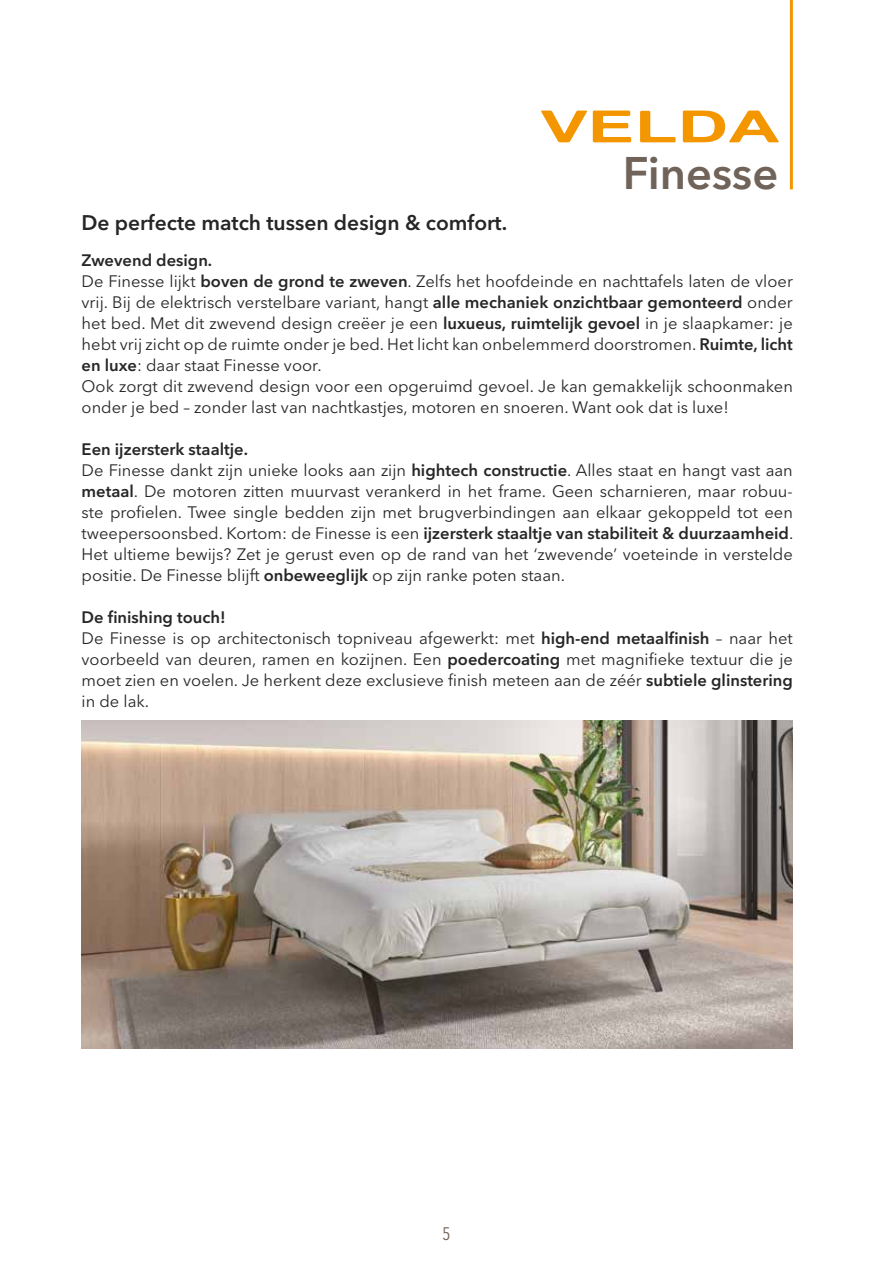
<style>
.page{position:relative;width:893px;height:1263px;background:#fff}
.page>*{position:absolute;margin:0;border:0;box-sizing:border-box;transform-origin:0 0}
.t1{font:600 45.3px "Avenir Next LT Pro";color:#70635a}
.t2{font:600 21px "Avenir Next LT Pro";color:#262626}
.t3{font:condensed 18px "Avenir Next LT Pro";color:#70635a}
.t4{font:16.5px/21px "Avenir Next LT Pro";color:#262626}
.s1{font-weight:600}
</style>
<div class="page">
<img style="left:82px;top:721px;width:711px;height:327px">
<hr style="left:790px;top:0;width:3px;height:189px;background:#f49600">
<svg style="left:593px;top:111px;width:38px;height:31px"></svg>
<svg style="left:640px;top:111px;width:36px;height:31px"></svg>
<svg style="left:683px;top:111px;width:96px;height:31px"></svg>
<svg style="left:541px;top:111px;width:46px;height:31px"></svg>
<h1 class="t1" style="left:623px;top:146px;width:157px">Finesse</h1>
<p class="t2" style="left:82px;top:210px;width:427px">De perfecte match tussen design &amp; comfort.</p>
<p class="t4" style="left:82px;top:249px;width:713px"><span class="s1">Zwevend design.<br></span>De Finesse lijkt <span class="s1">boven de grond te zweven</span>. Zelfs het hoofdeinde en nachttafels laten de vloer vrij. Bij de elektrisch verstelbare variant, hangt <span class="s1">alle mechaniek onzichtbaar gemonteerd</span> onder het bed. Met dit zwevend design creëer je een <span class="s1">luxueus, ruimtelijk gevoel</span> in je slaapkamer: je hebt vrij zicht op de ruimte onder je bed. Het licht kan onbelemmerd doorstromen. <span class="s1">Ruimte, licht en luxe</span>: daar staat Finesse voor.<br>Ook zorgt dit zwevend design voor een opgeruimd gevoel. Je kan gemakkelijk schoonmaken onder je bed – zonder last van nachtkastjes, motoren en snoeren. Want ook dat is luxe!</p>
<p class="t4" style="left:82px;top:438px;width:713px"><span class="s1">Een ijzersterk staaltje.<br></span>De Finesse dankt zijn unieke looks aan zijn <span class="s1">hightech constructie</span>. Alles staat en hangt vast aan <span class="s1">metaal</span>. De motoren zitten muurvast verankerd in het frame. Geen scharnieren, maar robuu&shy;ste profielen. Twee single bedden zijn met brugverbindingen aan elkaar gekoppeld tot een tweepersoonsbed. Kortom: de Finesse is een <span class="s1">ijzersterk staaltje van stabiliteit &amp; duurzaamheid</span>.<br>Het ultieme bewijs? Zet je gerust even op de rand van het ‘zwevende’ voeteinde in verstelde positie. De Finesse blijft <span class="s1">onbeweeglijk</span> op zijn ranke poten staan.</p>
<p class="t4" style="left:82px;top:606px;width:713px"><span class="s1">De finishing touch!<br></span>De Finesse is op architectonisch topniveau afgewerkt: met <span class="s1">high-end metaalfinish</span> – naar het voorbeeld van deuren, ramen en kozijnen. Een <span class="s1">poedercoating</span> met magnifieke textuur die je moet zien en voelen. Je herkent deze exclusieve finish meteen aan de zéér <span class="s1">subtiele glinstering </span>in de lak.</p>
<p class="t3" style="left:442px;top:1223px;width:10px">5</p>
</div>
